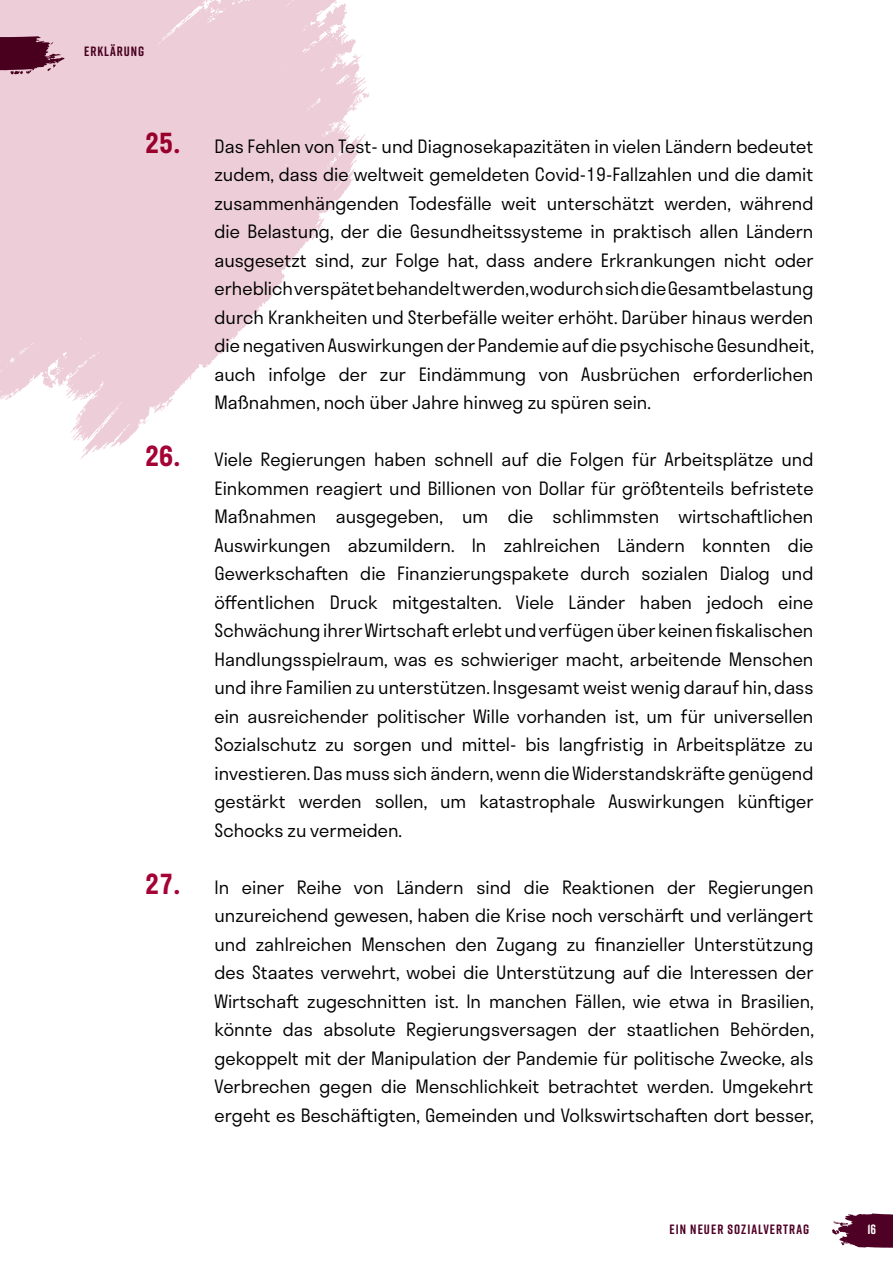
<style>
.page{position:relative;width:893px;height:1263px;background:#fff}
.page>*{position:absolute;margin:0;border:0;box-sizing:border-box;transform-origin:0 0}
.t1{font:300 18px/28.5px "Stratos";color:#000;text-align:justify}
.t2{font:700 13.5px "Rift";letter-spacing:.075em;color:#4f0025}
.t3{font:700 13.5px "Rift";color:#fff}
.s1{font-weight:600;font-size:27px;color:#a50235}
</style>
<div class="page">
<svg style="left:832px;top:1213px;width:61px;height:35px"></svg>
<svg style="left:0;top:0;width:369px;height:460px;fill:#edcdd7"></svg>
<p class="t2" style="left:84px;top:42px;width:62px">ERKLÄRUNG</p>
<p class="t1" style="left:214px;top:131px;width:601px;text-indent:-70px"><span class="s1">25.</span> Das Fehlen von Test- und Diagnosekapazitäten in vielen Ländern bedeutet zudem, dass die weltweit gemeldeten Covid-19-Fallzahlen und die damit zusammenhängenden Todesfälle weit unterschätzt werden, während die Belastung, der die Gesundheitssysteme in praktisch allen Ländern ausgesetzt sind, zur Folge hat, dass andere Erkrankungen nicht oder erheblich verspätet behandelt werden, wodurch sich die Gesamtbelastung durch Krankheiten und Sterbefälle weiter erhöht. Darüber hinaus werden die negativen Auswirkungen der Pandemie auf die psychische Gesundheit, auch infolge der zur Eindämmung von Ausbrüchen erforderlichen Maßnahmen, noch über Jahre hinweg zu spüren sein.</p>
<p class="t1" style="left:214px;top:445px;width:601px;text-indent:-70px"><span class="s1">26.</span> Viele Regierungen haben schnell auf die Folgen für Arbeitsplätze und Einkommen reagiert und Billionen von Dollar für größtenteils befristete Maßnahmen ausgegeben, um die schlimmsten wirtschaftlichen Auswirkungen abzumildern. In zahlreichen Ländern konnten die Gewerkschaften die Finanzierungspakete durch sozialen Dialog und öffentlichen Druck mitgestalten. Viele Länder haben jedoch eine Schwächung ihrer Wirtschaft erlebt und verfügen über keinen fiskalischen Handlungsspielraum, was es schwieriger macht, arbeitende Menschen und ihre Familien zu unterstützen. Insgesamt weist wenig darauf hin, dass ein ausreichender politischer Wille vorhanden ist, um für universellen Sozialschutz zu sorgen und mittel- bis langfristig in Arbeitsplätze zu investieren. Das muss sich ändern, wenn die Widerstandskräfte genügend gestärkt werden sollen, um katastrophale Auswirkungen künftiger Schocks zu vermeiden.</p>
<p class="t1" style="left:214px;top:872px;width:601px;text-indent:-70px"><span class="s1">27.</span> In einer Reihe von Ländern sind die Reaktionen der Regierungen unzureichend gewesen, haben die Krise noch verschärft und verlängert und zahlreichen Menschen den Zugang zu finanzieller Unterstützung des Staates verwehrt, wobei die Unterstützung auf die Interessen der Wirtschaft zugeschnitten ist. In manchen Fällen, wie etwa in Brasilien, könnte das absolute Regierungsversagen der staatlichen Behörden, gekoppelt mit der Manipulation der Pandemie für politische Zwecke, als Verbrechen gegen die Menschlichkeit betrachtet werden. Umgekehrt ergeht es Beschäftigten, Gemeinden und Volkswirtschaften dort besser,</p>
<p class="t2" style="left:669px;top:1219px;width:141px">EIN NEUER SOZIALVERTRAG</p>
<p class="t3" style="left:867px;top:1219px;width:10px">16</p>
</div>
